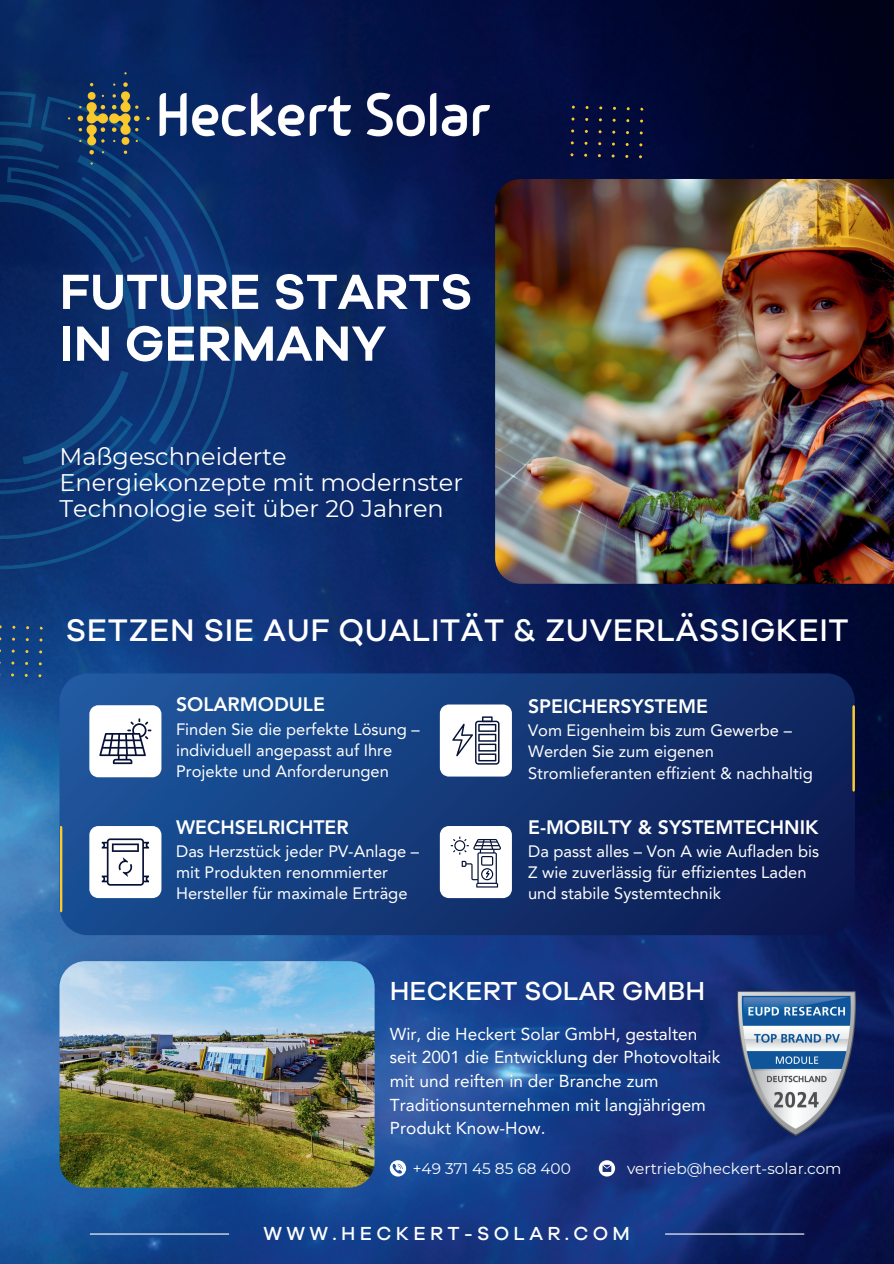
<style>
.page{position:relative;width:894px;height:1264px;background:#fff}
.page>*{position:absolute;margin:0;border:0;box-sizing:border-box;transform-origin:0 0}
.t1{font:600 51px/51.8px "Galano Grotesque";color:#fff}
.t2{font:500 32.25px "Galano Grotesque";letter-spacing:.015em;color:#fff}
.t3{font:500 26.85px "Galano Grotesque";color:#fff}
.t4{font:24px/25.8px "Montserrat";color:#fff}
.t5{font:800 19.5px "Avenir LT Pro";color:#fff}
.t6{font:500 19.5px "Galano Grotesque";letter-spacing:.22em;color:#fff}
.t7{font:17.25px/23.7px "Avenir LT Pro";color:#fff}
.t8{font:16.5px/21.3px "Avenir LT Pro";color:#fff}
.t9{font:15.3px "Montserrat";color:#fff}
</style>
<div class="page">
<img style="left:0;top:0;width:893px;height:1263px">
<svg style="left:0;top:91px;width:239px;height:278px;fill:#0b2d6a"></svg>
<img style="left:0;top:369px;width:425px;height:865px">
<img style="left:495px;top:179px;width:398px;height:405px">
<img style="left:59px;top:673px;width:795px;height:262px">
<img style="left:59px;top:961px;width:315px;height:226px;border-radius:26px">
<svg style="left:389px;top:1160px;width:17px;height:16px"></svg>
<svg style="left:598px;top:1160px;width:17px;height:16px"></svg>
<svg style="left:571px;top:117px;width:3px;height:4px"></svg>
<svg style="left:638px;top:155px;width:4px;height:3px"></svg>
<img style="left:59px;top:50px;width:440px;height:128px">
<svg style="left:439px;top:704px;width:73px;height:72px"></svg>
<svg style="left:89px;top:705px;width:72px;height:72px"></svg>
<svg style="left:89px;top:826px;width:72px;height:72px"></svg>
<hr style="left:90px;top:1233px;width:139px;height:1px;background:#fff">
<hr style="left:665px;top:1233px;width:139px;height:1px;background:#fff">
<svg style="left:439px;top:826px;width:73px;height:72px"></svg>
<img style="left:737px;top:991px;width:118px;height:144px">
<svg style="left:60px;top:825px;width:2px;height:87px"></svg>
<svg style="left:852px;top:705px;width:2px;height:86px"></svg>
<h1 class="t1" style="left:59px;top:264px;width:414px">FUTURE STARTS<br>IN GERMANY</h1>
<h3 class="t4" style="left:59px;top:443px;width:405px">Maßgeschneiderte<br>Energiekonzepte mit modernster<br>Technologie seit über 20 Jahren</h3>
<h2 class="t2" style="left:66px;top:610px;width:784px">SETZEN SIE AUF QUALITÄT &amp; ZUVERLÄSSIGKEIT</h2>
<p class="t5" style="left:176px;top:693px;width:150px">SOLARMODULE</p>
<p class="t8" style="left:176px;top:718px;width:245px">Finden Sie die perfekte Lösung – individuell angepasst auf Ihre<br>Projekte und Anforderungen</p>
<p class="t5" style="left:176px;top:815px;width:174px">WECHSELRICHTER</p>
<p class="t8" style="left:176px;top:840px;width:244px">Das Herzstück jeder PV-Anlage – mit Produkten renommierter<br>Hersteller für maximale Erträge</p>
<p class="t5" style="left:528px;top:694px;width:181px">SPEICHERSYSTEME</p>
<p class="t8" style="left:528px;top:719px;width:286px">Vom Eigenheim bis zum Gewerbe –<br>Werden Sie zum eigenen<br>Stromlieferanten effizient &amp; nachhaltig</p>
<p class="t5" style="left:528px;top:815px;width:292px">E-MOBILTY &amp; SYSTEMTECHNIK</p>
<p class="t8" style="left:528px;top:840px;width:292px">Da passt alles – Von A wie Aufladen bis<br>Z wie zuverlässig für effizientes Laden und stabile Systemtechnik</p>
<h3 class="t3" style="left:389px;top:974px;width:317px">HECKERT SOLAR GMBH</h3>
<p class="t7" style="left:389px;top:1021px;width:332px">Wir, die Heckert Solar GmbH, gestalten seit 2001 die Entwicklung der Photovoltaik mit und reiften in der Branche zum Traditionsunternehmen mit langjährigem Produkt Know-How.</p>
<p class="t9" style="left:412px;top:1157px;width:160px">+49 371 45 85 68 400</p>
<p class="t9" style="left:626px;top:1157px;width:216px">vertrieb@heckert-solar.com</p>
<p class="t6" style="left:263px;top:1221px;width:368px">WWW.HECKERT-SOLAR.COM</p>
</div>
